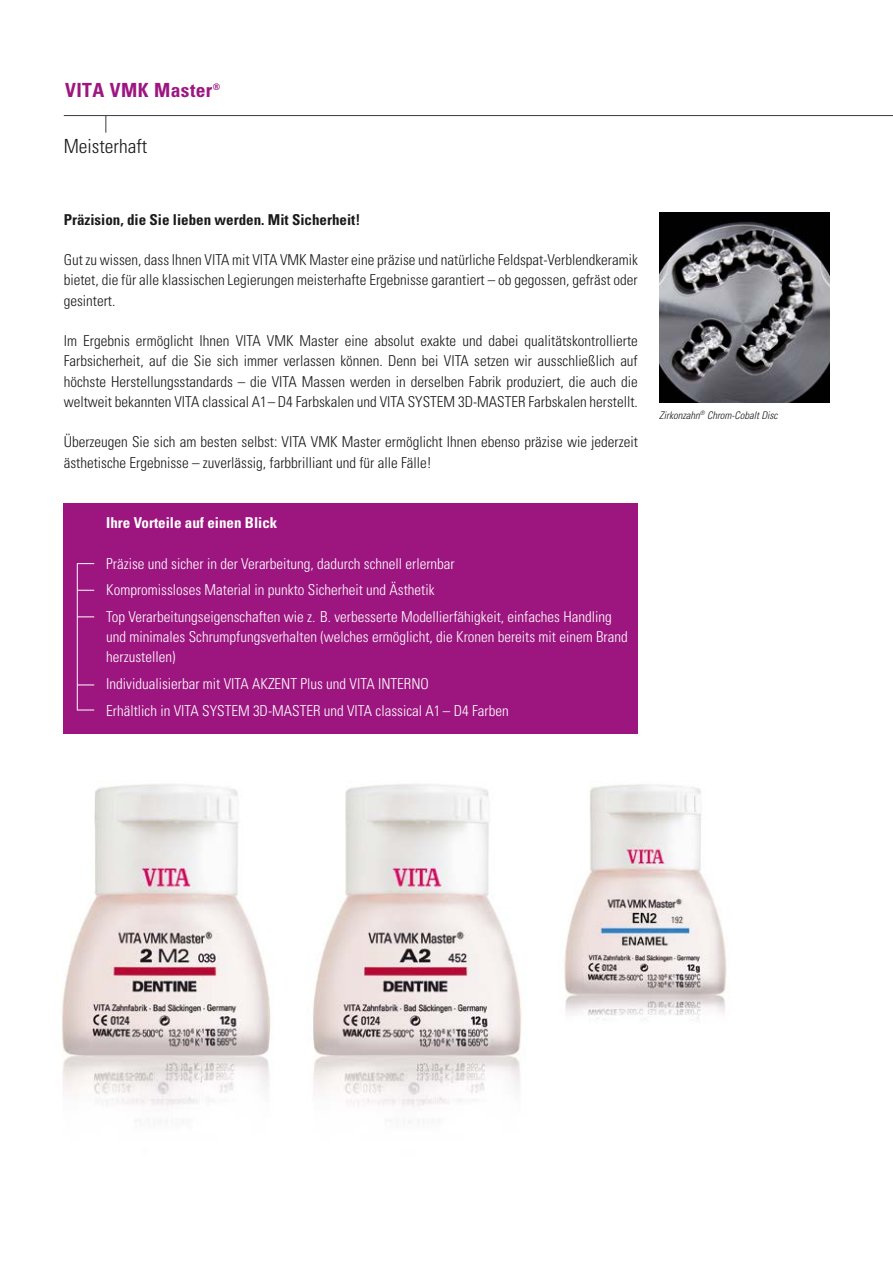
<style>
.page{position:relative;width:893px;height:1263px;background:#fff}
.page>*{position:absolute;margin:0;border:0;box-sizing:border-box;transform-origin:0 0}
.t1{font:700 condensed 19.5px "Univers";letter-spacing:.02em;color:#9d1680}
.t2{font:300 condensed 19.5px "Univers LT";color:#1a1a1a}
.t3{font:300 condensed 15px/20.2px "Univers LT";color:#1a1a1a;text-align:justify}
.t4{font:300 condensed 15px/26.7px "Univers LT";color:#fff}
.t5{font:700 condensed 15px "Univers LT";color:#1a1a1a}
.t6{font:700 condensed 15px "Univers LT";color:#fff}
.t7{font:italic 300 condensed 10.5px "Univers";color:#1a1a1a}
</style>
<div class="page">
<hr style="left:64px;top:115px;width:829px;height:1px;background:#3b3b3a">
<svg style="left:105px;top:116px;width:1px;height:17px"></svg>
<img style="left:659px;top:213px;width:170px;height:190px">
<img style="left:62px;top:784px;width:665px;height:338px">
<div style="left:64px;top:503px;width:574px;height:231px;background:#9d1680"></div>
<hr style="left:77px;top:563px;width:1px;height:147px;background:#fff">
<svg style="left:77px;top:563px;width:17px;height:1px"></svg>
<svg style="left:77px;top:590px;width:17px;height:1px"></svg>
<svg style="left:77px;top:616px;width:17px;height:1px"></svg>
<svg style="left:77px;top:684px;width:17px;height:1px"></svg>
<svg style="left:77px;top:710px;width:17px;height:1px"></svg>
<h1 class="t1" style="left:65px;top:78px;width:157px">VITA VMK Master<sup>®</sup></h1>
<h1 class="t2" style="left:64px;top:134px;width:85px">Meisterhaft</h1>
<p class="t5" style="left:64px;top:210px;width:298px">Präzision, die Sie lieben werden. Mit Sicherheit!</p>
<p class="t3" style="left:64px;top:250px;width:576px">Gut zu wissen, dass Ihnen VITA mit VITA VMK Master eine präzise und natürliche Feldspat-Verblendkeramik bietet, die für alle klassischen Legierungen meisterhafte Ergebnisse garantiert – ob gegossen, gefräst oder gesintert.</p>
<p class="t3" style="left:64px;top:331px;width:576px">Im Ergebnis ermöglicht Ihnen VITA VMK Master eine absolut exakte und dabei qualitätskontrollierte Farbsicherheit, auf die Sie sich immer verlassen können. Denn bei VITA setzen wir ausschließlich auf höchste Herstellungsstandards – die VITA Massen werden in derselben Fabrik produziert, die auch die weltweit bekannten VITA classical A1 – D4 Farbskalen und VITA SYSTEM 3D-MASTER Farbskalen herstellt.</p>
<p class="t3" style="left:64px;top:432px;width:576px">Überzeugen Sie sich am besten selbst: VITA VMK Master ermöglicht Ihnen ebenso präzise wie jederzeit ästhetische Ergebnisse – zuverlässig, farbbrilliant und für alle Fälle!</p>
<p class="t6" style="left:106px;top:514px;width:173px">Ihre Vorteile auf einen Blick</p>
<p class="t4" style="left:106px;top:550px;width:507px">Präzise und sicher in der Verarbeitung, dadurch schnell erlernbar<br>Kompromissloses Material in punkto Sicherheit und Ästhetik<br>Top Verarbeitungseigenschaften wie z. B. verbesserte Modellierfähigkeit, einfaches Handling</p>
<p class="t4" style="left:106px;top:627px;width:523px;line-height:20.2px">und minimales Schrumpfungsverhalten (welches ermöglicht, die Kronen bereits mit einem Brand herzustellen)</p>
<p class="t4" style="left:106px;top:670px;width:404px">Individualisierbar mit VITA AKZENT Plus und VITA INTERNO<br>Erhältlich in VITA SYSTEM 3D-MASTER und VITA classical A1 – D4 Farben</p>
<p class="t7" style="left:659px;top:409px;width:120px">Zirkonzahn<sup>®</sup> Chrom-Cobalt Disc</p>
</div>
